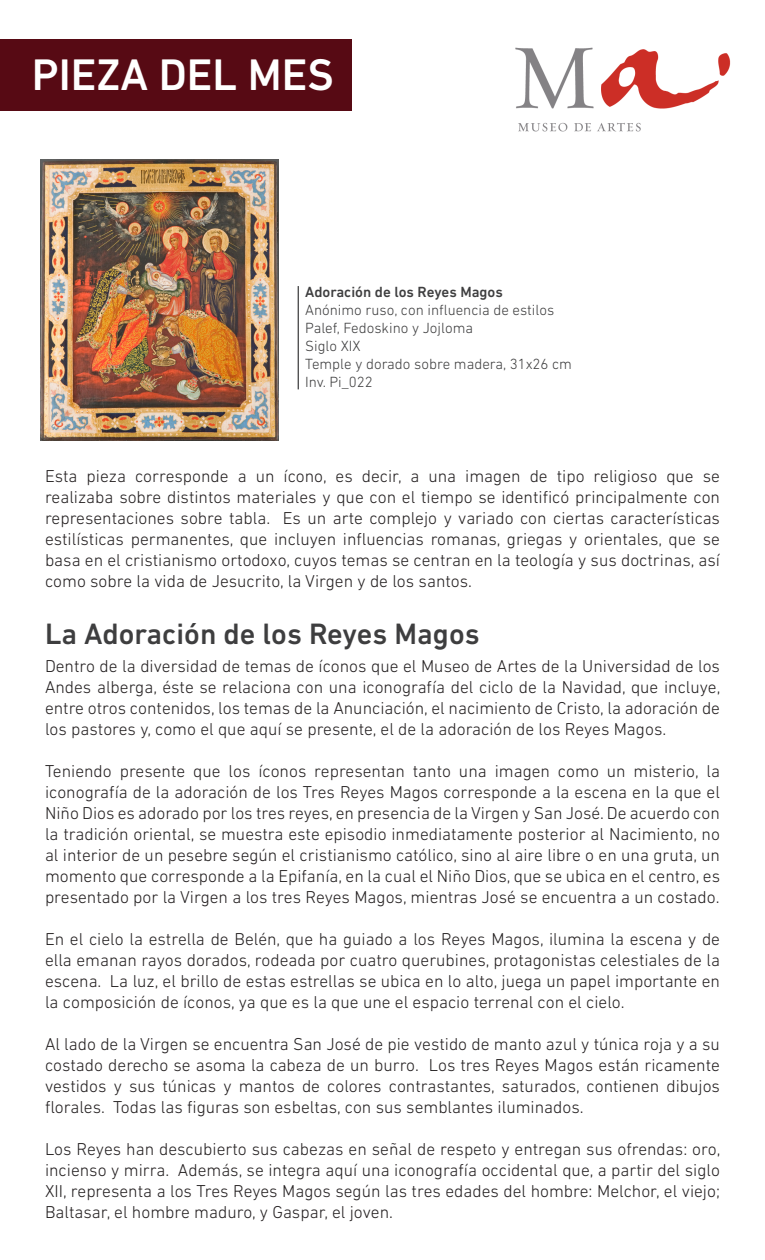
<style>
.page{position:relative;width:765px;height:1260px;background:#fff}
.page>*{position:absolute;margin:0;border:0;box-sizing:border-box;transform-origin:0 0}
.t1{font:500 45px "DIN Next LT Pro";color:#fff}
.t2{font:500 30px "DIN Next LT Pro";color:#3e3e3f}
.t3{font:300 17.5px/21px "DIN Next LT Pro";color:#231f20;text-align:justify}
.t4{font:300 15px/18px "DIN Next LT Pro";color:#3e3e3f}
.t5{font:500 15px "DIN Next LT Pro";color:#3e3e3f}
</style>
<div class="page">
<img style="left:515px;top:47px;width:216px;height:85px">
<div style="left:0;top:39px;width:352px;height:71px;background:#570a14"></div>
<hr style="left:298px;top:286px;width:1px;height:103px;background:#3e3e3f">
<img style="left:41px;top:159px;width:238px;height:281px">
<p class="t1" style="left:32px;top:49px;width:303px">PIEZA DEL MES</p>
<p class="t5" style="left:305px;top:284px;width:199px">Adoración de los Reyes Magos</p>
<p class="t4" style="left:305px;top:301px;width:251px">Anónimo ruso, con influencia de estilos<br>Palef, Fedoskino y Jojloma</p>
<p class="t4" style="left:305px;top:337px;width:57px">Siglo XIX</p>
<p class="t4" style="left:305px;top:355px;width:268px">Temple y dorado sobre madera, 31x26 cm</p>
<p class="t4" style="left:305px;top:373px;width:69px">Inv. Pi_022</p>
<p class="t3" style="left:45px;top:465px;width:677px">Esta pieza corresponde a un ícono, es decir, a una imagen de tipo religioso que se realizaba sobre distintos materiales y que con el tiempo se identificó principalmente con representaciones sobre tabla. Es un arte complejo y variado con ciertas características estilísticas permanentes, que incluyen influencias romanas, griegas y orientales, que se basa en el cristianismo ortodoxo, cuyos temas se centran en la teología y sus doctrinas, así como sobre la vida de Jesucrito, la Virgen y de los santos.</p>
<p class="t2" style="left:45px;top:616px;width:436px">La Adoración de los Reyes Magos</p>
<p class="t3" style="left:45px;top:656px;width:677px">Dentro de la diversidad de temas de íconos que el Museo de Artes de la Universidad de los Andes alberga, éste se relaciona con una iconografía del ciclo de la Navidad, que incluye, entre otros contenidos, los temas de la Anunciación, el nacimiento de Cristo, la adoración de los pastores y, como el que aquí se presente, el de la adoración de los Reyes Magos.</p>
<p class="t3" style="left:45px;top:761px;width:677px">Teniendo presente que los íconos representan tanto una imagen como un misterio, la iconografía de la adoración de los Tres Reyes Magos corresponde a la escena en la que el Niño Dios es adorado por los tres reyes, en presencia de la Virgen y San José. De acuerdo con la tradición oriental, se muestra este episodio inmediatamente posterior al Nacimiento, no al interior de un pesebre según el cristianismo católico, sino al aire libre o en una gruta, un momento que corresponde a la Epifanía, en la cual el Niño Dios, que se ubica en el centro, es presentado por la Virgen a los tres Reyes Magos, mientras José se encuentra a un costado.</p>
<p class="t3" style="left:45px;top:929px;width:677px">En el cielo la estrella de Belén, que ha guiado a los Reyes Magos, ilumina la escena y de ella emanan rayos dorados, rodeada por cuatro querubines, protagonistas celestiales de la escena. La luz, el brillo de estas estrellas se ubica en lo alto, juega un papel importante en la composición de íconos, ya que es la que une el espacio terrenal con el cielo.</p>
<p class="t3" style="left:45px;top:1034px;width:677px">Al lado de la Virgen se encuentra San José de pie vestido de manto azul y túnica roja y a su costado derecho se asoma la cabeza de un burro. Los tres Reyes Magos están ricamente vestidos y sus túnicas y mantos de colores contrastantes, saturados, contienen dibujos florales. Todas las figuras son esbeltas, con sus semblantes iluminados.</p>
<p class="t3" style="left:45px;top:1139px;width:677px">Los Reyes han descubierto sus cabezas en señal de respeto y entregan sus ofrendas: oro, incienso y mirra. Además, se integra aquí una iconografía occidental que, a partir del siglo XII, representa a los Tres Reyes Magos según las tres edades del hombre: Melchor, el viejo; Baltasar, el hombre maduro, y Gaspar, el joven.</p>
</div>
